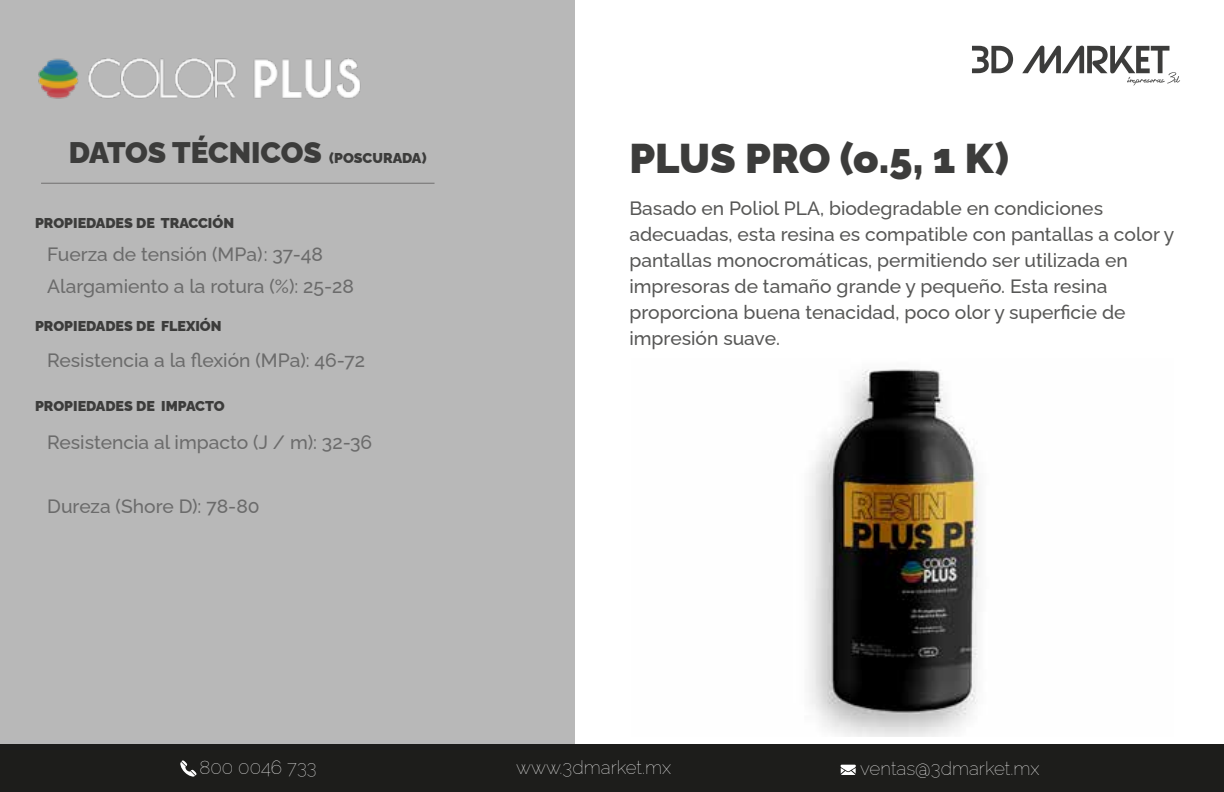
<style>
.page{position:relative;width:1224px;height:792px;background:#fff}
.page>*{position:absolute;margin:0;border:0;box-sizing:border-box;transform-origin:0 0}
.t1{font:900 41.6px "Raleway";color:#3c3c3b}
.t2{font:900 29.8px "Raleway";letter-spacing:-.005em;color:#3c3c3b}
.t3{font:500 19.2px/26px "Raleway";color:#575756}
.t4{font:500 19.2px/32px "Raleway";color:#6b6b6b}
.t5{font:300 18.8px "Raleway";color:#fff}
.t6{font:900 14.2px "Raleway";color:#3c3c3b}
</style>
<div class="page">
<div style="left:0;top:0;width:574px;height:745px;background:#b8b8b8"></div>
<div style="left:0;top:745px;width:1224px;height:47px;background:#1d1d1b"></div>
<svg style="left:180px;top:760px;width:17px;height:17px"></svg>
<svg style="left:841px;top:765px;width:15px;height:10px"></svg>
<svg style="left:972px;top:46px;width:41px;height:27px"></svg>
<svg style="left:1022px;top:46px;width:158px;height:39px"></svg>
<hr style="left:41px;top:183px;width:394px;height:1px;background:#706f6f">
<img style="left:38px;top:58px;width:323px;height:41px">
<img style="left:809px;top:369px;width:171px;height:368px">
<h2 class="t2" style="left:69px;top:130px;width:255px">DATOS TÉCNICOS</h2>
<p class="t6" style="left:329px;top:147px;width:99px">(POSCURADA)</p>
<p class="t6" style="left:35px;top:212px;width:201px">PROPIEDADES DE TRACCIÓN</p>
<p class="t4" style="left:47px;top:236px;width:308px">Fuerza de tensión (MPa) : 37-48<br>Alargamiento a la rotura (%): 25-28</p>
<p class="t6" style="left:35px;top:315px;width:188px">PROPIEDADES DE FLEXIÓN</p>
<p class="t4" style="left:47px;top:342px;width:319px">Resistencia a la flexión (MPa): 46-72</p>
<p class="t6" style="left:35px;top:396px;width:191px">PROPIEDADES DE IMPACTO</p>
<p class="t4" style="left:47px;top:424px;width:327px">Resistencia al impacto (J / m): 32-36</p>
<p class="t4" style="left:47px;top:488px;width:214px">Dureza (Shore D): 78-80</p>
<h1 class="t1" style="left:629px;top:127px;width:381px">PLUS PRO (o.5, 1 K)</h1>
<p class="t3" style="left:629px;top:194px;width:547px">Basado en Poliol PLA, biodegradable en condiciones adecuadas, esta resina es compatible con pantallas a color y pantallas monocromáticas, permitiendo ser utilizada en impresoras de tamaño grande y pequeño. Esta resina proporciona buena tenacidad, poco olor y superficie de impresión suave.</p>
<p class="t5" style="left:200px;top:752px;width:119px">800 0046 733</p>
<p class="t5" style="left:516px;top:753px;width:157px">www.3dmarket.mx</p>
<p class="t5" style="left:860px;top:753px;width:181px">ventas@3dmarket.mx</p>
</div>
